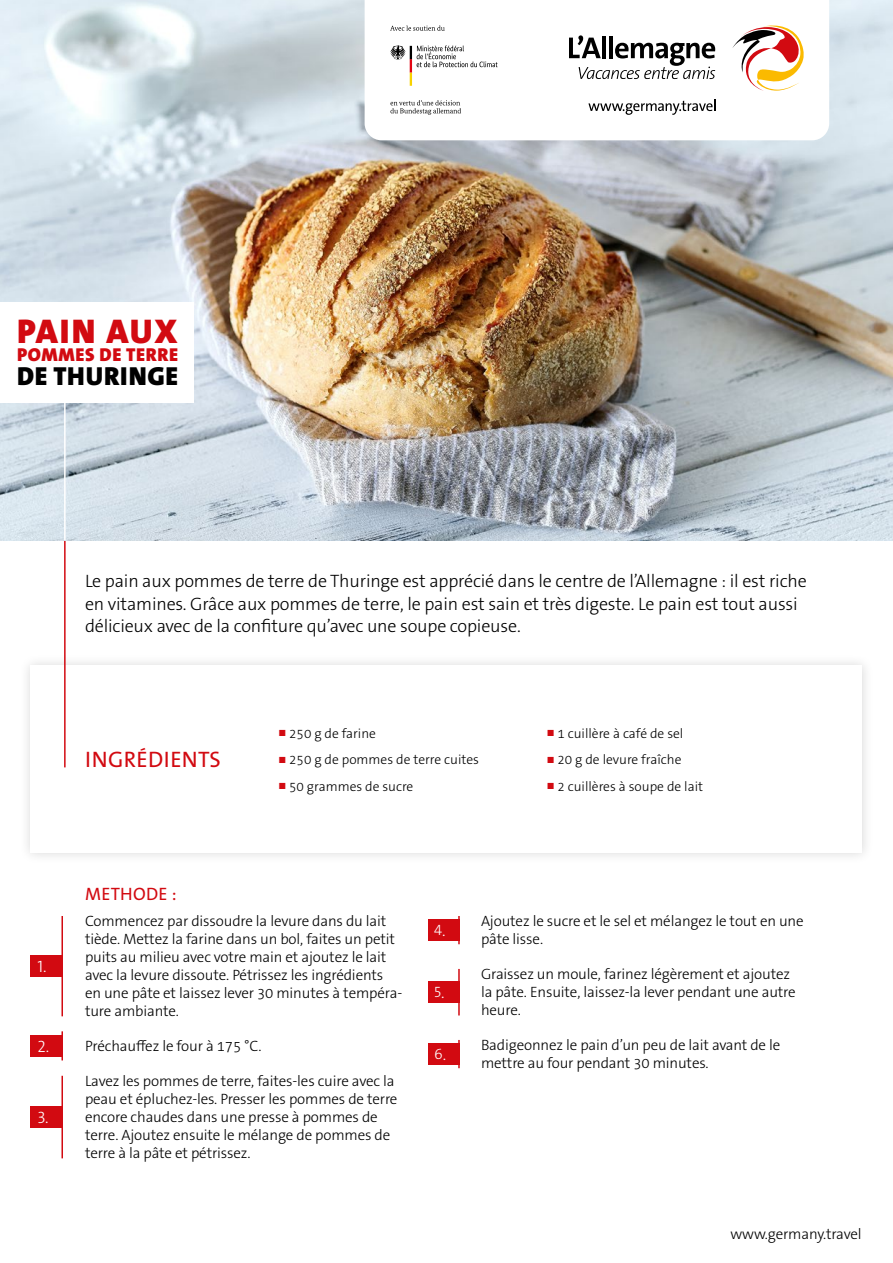
<style>
.page{position:relative;width:893px;height:1263px;background:#fff}
.page>*{position:absolute;margin:0;border:0;box-sizing:border-box;transform-origin:0 0}
.t1{font:900 34.5px "The Sans LP9";letter-spacing:.045em;color:#d20a11}
.t2{font:900 26.25px "The Sans LP9";letter-spacing:.025em;color:#000}
.t3{font:22.5px "The Sans LP5 Plain";letter-spacing:.015em;color:#d20a11}
.t4{font:900 18.75px "The Sans LP9";letter-spacing:.035em;color:#d20a11}
.t5{font:18px/22.5px "The Sans LP3 Lig";letter-spacing:-.01em;color:#000}
.t6{font:18px "The Sans LP5 Plain";letter-spacing:.015em;color:#d20a11}
.t7{font:16.5px "The Sans LP3 Lig";color:#fff}
.t8{font:15px/18px "The Sans LP3 Lig";letter-spacing:-.01em;color:#000}
.t9{font:15px "The Sans LP3 Lig";color:#fff}
.t10{font:13.5px "The Sans LP3 Lig";color:#000}
.s1{font-size:9px;color:#d20a11}
.s2{font-size:16.5px}
</style>
<div class="page">
<div style="left:19px;top:654px;width:855px;height:210px;background:#f9f9f9"></div>
<div style="left:31px;top:665px;width:831px;height:188px;background:#fff"></div>
<hr style="left:64px;top:434px;width:2px;height:333px;background:#d20a11">
<img style="left:0;top:0;width:893px;height:540px">
<hr style="left:64px;top:341px;width:2px;height:199px;background:#fff">
<div style="left:0;top:302px;width:193px;height:100px;background:#fff"></div>
<div style="left:31px;top:955px;width:31px;height:22px;background:#d20a11"></div>
<hr style="left:61px;top:916px;width:2px;height:100px;background:#d20a11">
<hr style="left:458px;top:916px;width:2px;height:28px;background:#d20a11">
<div style="left:428px;top:981px;width:31px;height:22px;background:#d20a11"></div>
<hr style="left:458px;top:969px;width:2px;height:46px;background:#d20a11">
<div style="left:428px;top:919px;width:31px;height:22px;background:#d20a11"></div>
<div style="left:31px;top:1035px;width:31px;height:21px;background:#d20a11"></div>
<hr style="left:61px;top:1031px;width:2px;height:29px;background:#d20a11">
<div style="left:31px;top:1106px;width:31px;height:22px;background:#d20a11"></div>
<hr style="left:61px;top:1076px;width:2px;height:82px;background:#d20a11">
<div style="left:428px;top:1043px;width:31px;height:22px;background:#d20a11"></div>
<hr style="left:458px;top:1040px;width:2px;height:28px;background:#d20a11">
<svg style="left:365px;top:0;width:464px;height:140px"></svg>
<svg style="left:588px;top:100px;width:127px;height:15px"></svg>
<svg style="left:732px;top:26px;width:72px;height:65px"></svg>
<svg style="left:569px;top:35px;width:146px;height:44px"></svg>
<svg style="left:390px;top:26px;width:55px;height:5px"></svg>
<svg style="left:390px;top:100px;width:71px;height:15px"></svg>
<svg style="left:390px;top:45px;width:107px;height:41px"></svg>
<h1 class="t1" style="left:17px;top:309px;width:162px">PAIN AUX</h1>
<h1 class="t4" style="left:17px;top:343px;width:162px">POMMES DE TERRE</h1>
<h1 class="t2" style="left:17px;top:360px;width:162px">DE THURINGE</h1>
<p class="t5" style="left:85px;top:570px;width:723px">Le pain aux pommes de terre de Thuringe est apprécié dans le centre de l’Allemagne : il est riche en vitamines. Grâce aux pommes de terre, le pain est sain et très digeste. Le pain est tout aussi délicieux avec de la confiture qu’avec une soupe copieuse.</p>
<h2 class="t3" style="left:85px;top:745px;width:137px">INGRÉDIENTS</h2>
<p class="t10" style="left:279px;top:724px;width:99px"><span class="s1">■</span> 250 g de farine</p>
<p class="t10" style="left:279px;top:751px;width:202px"><span class="s1">■</span> 250 g de pommes de terre cuites</p>
<p class="t10" style="left:279px;top:777px;width:136px"><span class="s1">■</span> 50 grammes de sucre</p>
<p class="t10" style="left:547px;top:724px;width:138px"><span class="s1">■</span> 1 cuillère à café de sel</p>
<p class="t10" style="left:547px;top:751px;width:136px"><span class="s1">■</span> 20 g de levure fraîche</p>
<p class="t10" style="left:547px;top:777px;width:158px"><span class="s1">■</span> 2 cuillères à soupe de lait</p>
<p class="t7" style="left:37px;top:956px;width:11px">1.</p>
<p class="t7" style="left:37px;top:1036px;width:13px">2.</p>
<p class="t7" style="left:37px;top:1107px;width:13px">3.</p>
<h2 class="t6" style="left:85px;top:882px;width:93px">METHODE :</h2>
<p class="t8" style="left:85px;top:912px;width:319px">Commencez par dissoudre la levure dans du lait tiède. Mettez la farine dans un bol, faites un petit puits au milieu avec votre main et ajoutez le lait avec la levure dissoute. Pétrissez les ingrédients en une pâte et laissez lever 30 minutes à tempéra&shy;ture ambiante.</p>
<p class="t8" style="left:85px;top:1037px;width:178px">Préchauffez le four à 175 °C.</p>
<p class="t8" style="left:85px;top:1072px;width:314px">Lavez les pommes de terre, faites-les cuire avec la peau et épluchez-les. Presser les pommes de terre encore chaudes dans une presse à pommes de terre. Ajoutez ensuite le mélange de pommes de terre à la pâte et pétrissez.</p>
<p class="t9" style="left:434px;top:920px;width:13px">4<span class="s2">.</span></p>
<p class="t9" style="left:434px;top:982px;width:12px">5<span class="s2">.</span></p>
<p class="t9" style="left:434px;top:1044px;width:14px">6<span class="s2">.</span></p>
<p class="t8" style="left:481px;top:912px;width:324px">Ajoutez le sucre et le sel et mélangez le tout en une pâte lisse.</p>
<p class="t8" style="left:481px;top:965px;width:316px">Graissez un moule, farinez légèrement et ajoutez la pâte. Ensuite, laissez-la lever pendant une autre heure.</p>
<p class="t8" style="left:481px;top:1036px;width:301px">Badigeonnez le pain d’un peu de lait avant de le mettre au four pendant 30 minutes.</p>
<p class="t8" style="left:730px;top:1225px;width:133px">www.germany.travel</p>
</div>
